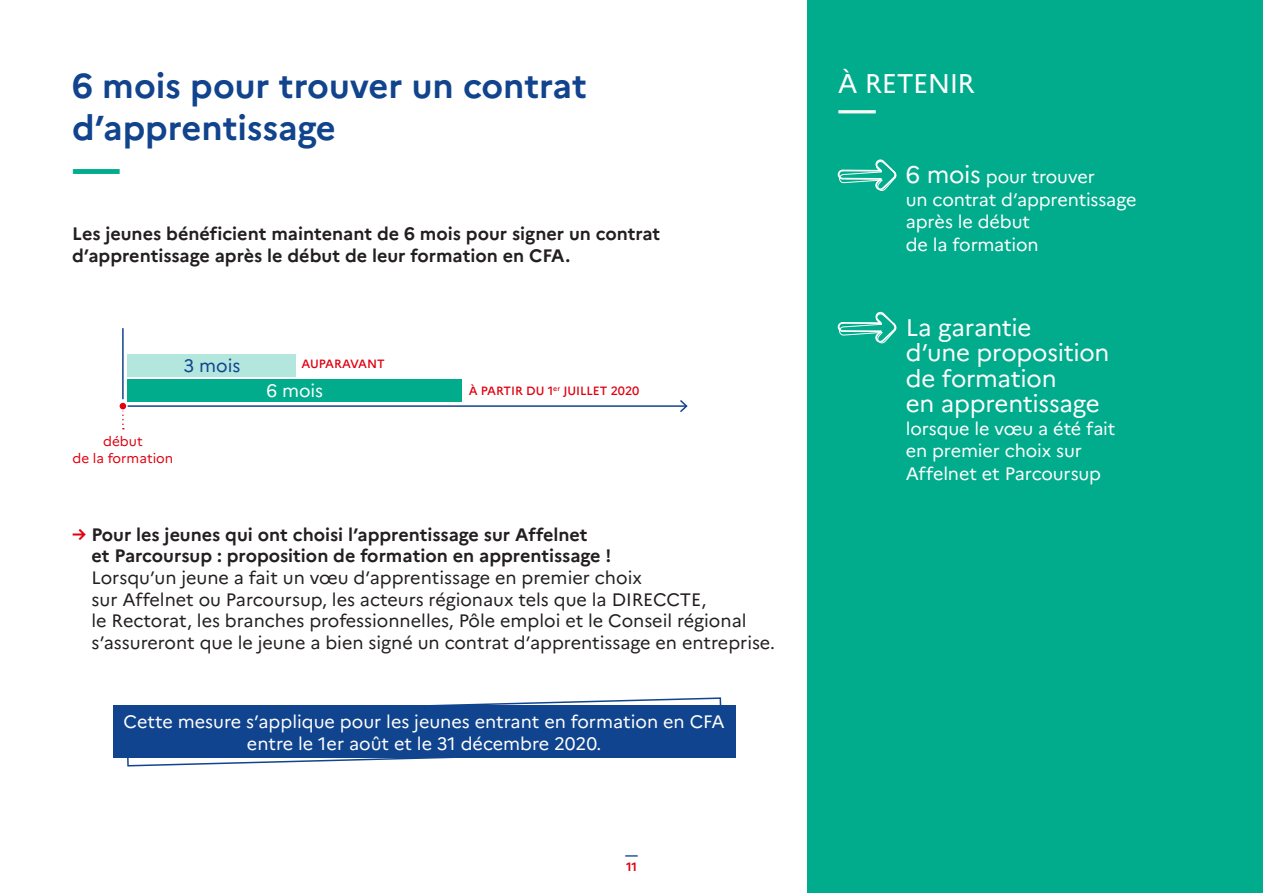
<style>
.page{position:relative;width:1263px;height:893px;background:#fff}
.page>*{position:absolute;margin:0;border:0;box-sizing:border-box;transform-origin:0 0}
.t1{font:700 45px "Marianne";color:#00ac8c}
.t2{font:500 36px "Marianne";color:#fff}
.t3{font:700 34.5px/41.4px "Marianne";color:#11448d}
.texte_courant{font:27px "Marianne";letter-spacing:-.02em;color:#fff}
.texte_courant-2{font:24px/25.5px "Marianne";letter-spacing:-.01em;color:#fff}
.t4{font:18px/21.6px "Marianne";color:#231f20}
.texte_courant-3{font:18px/22.5px "Marianne";letter-spacing:-.005em;color:#fff}
.t5{font:700 18px/21.6px "Marianne";color:#231f20}
.t6{font:18px "Marianne";color:#11448e}
.t7{font:13.5px/16.2px "Marianne";color:#e0000f;text-align:center}
.t8{font:500 12px "Marianne";color:#e0000f}
.t9{font:700 12px "Marianne";color:#e0000f}
.t10{font:700 12px "Marianne";color:#11448e}
.s1{font-weight:700;color:#e0000f}
.s2{font-weight:700}
.s3{font-size:24px}
</style>
<div class="page">
<div style="left:808px;top:0;width:455px;height:893px;background:#00ac8c"></div>
<hr style="left:123px;top:405px;width:563px;height:2px;background:#11448e">
<svg style="left:678px;top:400px;width:10px;height:12px"></svg>
<svg style="left:122px;top:411px;width:2px;height:18px"></svg>
<hr style="left:122px;top:328px;width:2px;height:71px;background:#11448e">
<div style="left:119px;top:402px;width:8px;height:8px;background:#e0000f;border-radius:50%"></div>
<div style="left:118px;top:401px;width:10px;height:10px;border:2px solid #fff;border-radius:50%"></div>
<div style="left:128px;top:379px;width:334px;height:22px;background:#00ac8c"></div>
<div style="left:128px;top:354px;width:168px;height:22px;background:#b3e6dd"></div>
<svg style="left:837px;top:159px;width:60px;height:32px"></svg>
<svg style="left:837px;top:311px;width:60px;height:32px"></svg>
<svg style="left:125px;top:697px;width:598px;height:70px"></svg>
<div style="left:113px;top:706px;width:623px;height:52px;background:#11448e"></div>
<p class="t3" style="left:72px;top:65px;width:516px">6 mois pour trouver un contrat d’apprentissage</p>
<p class="t1" style="left:72px;top:140px;width:50px">—</p>
<p class="t5" style="left:72px;top:223px;width:589px">Les jeunes bénéficient maintenant de 6 mois pour signer un contrat d’apprentissage après le début de leur formation en CFA.</p>
<p class="t6" style="left:183px;top:354px;width:58px">3 mois</p>
<p class="t7" style="left:72px;top:433px;width:102px">début<br>de la formation</p>
<p class="t8" style="left:301px;top:357px;width:85px">AUPARAVANT</p>
<p class="texte_courant-3" style="left:266px;top:379px;width:58px">6 mois</p>
<p class="t8" style="left:469px;top:383px;width:172px">À PARTIR DU 1<sup>er</sup> JUILLET 2020</p>
<p class="t4" style="left:92px;top:524px;width:685px;text-indent:-19px"><span class="s1">→</span> <span class="s2">Pour les jeunes qui ont choisi l’apprentissage sur Affelnet<br>et Parcoursup : proposition de formation en apprentissage !<br></span>Lorsqu’un jeune a fait un vœu d’apprentissage en premier choix<br>sur Affelnet ou Parcoursup, les acteurs régionaux tels que la DIRECCTE,<br>le Rectorat, les branches professionnelles, Pôle emploi et le Conseil régional s’assureront que le jeune a bien signé un contrat d’apprentissage en entreprise.</p>
<p class="texte_courant-3" style="left:124px;top:711px;width:602px;line-height:21.6px;text-align:center">Cette mesure s’applique pour les jeunes entrant en formation en CFA entre le 1er août et le 31 décembre 2020.</p>
<p class="t10" style="left:625px;top:848px;width:14px">—</p>
<p class="t9" style="left:626px;top:860px;width:12px">11</p>
<p class="texte_courant" style="left:838px;top:66px;width:139px">À RETENIR</p>
<p class="t2" style="left:838px;top:86px;width:40px">—</p>
<p class="texte_courant-3" style="left:906px;top:165px;width:232px"><span class="s3">6 mois</span> pour trouver<br>un contrat d’apprentissage après le début<br>de la formation</p>
<p class="texte_courant-2" style="left:906px;top:314px;width:205px">La garantie<br>d’une proposition de formation<br>en apprentissage</p>
<p class="texte_courant-3" style="left:906px;top:417px;width:211px">lorsque le vœu a été fait en premier choix sur<br>Affelnet et Parcoursup</p>
</div>
